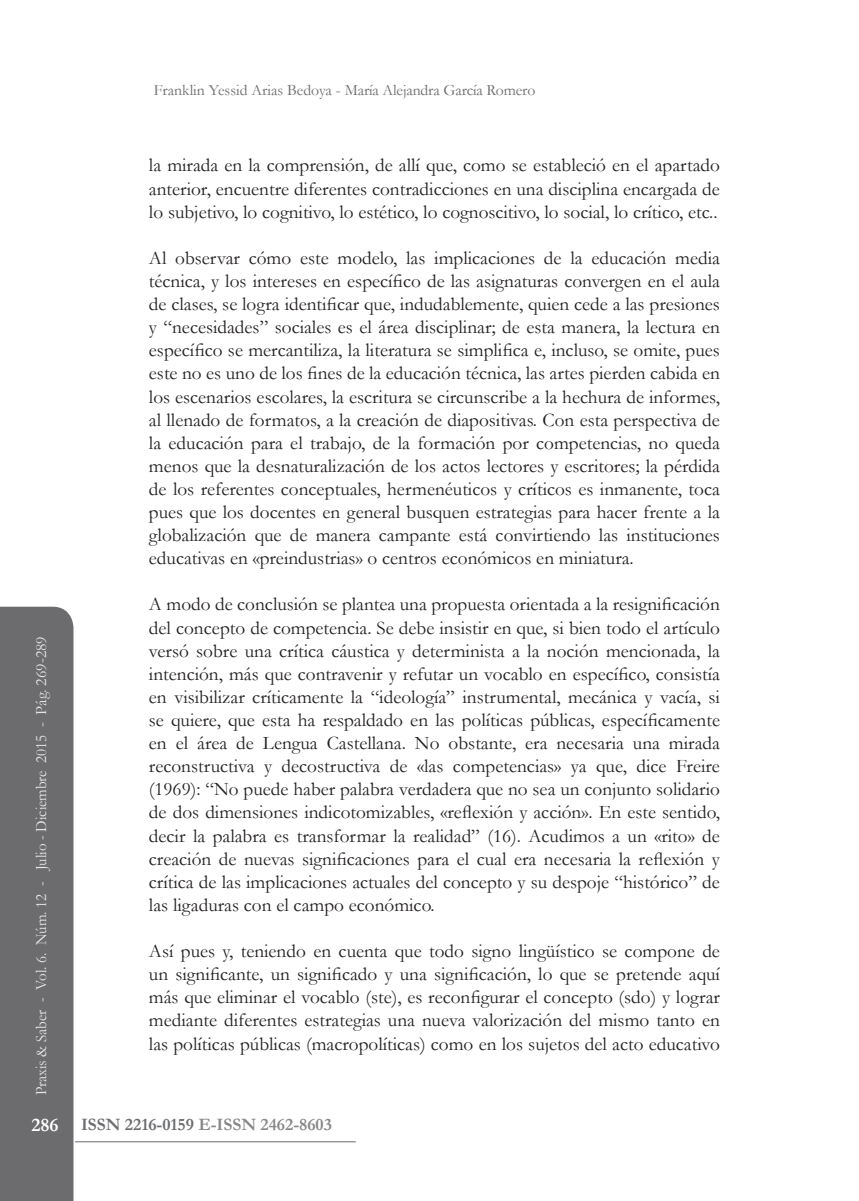
<style>
.page{position:relative;width:859px;height:1201px;background:#fff}
.page>*{position:absolute;margin:0;border:0;box-sizing:border-box;transform-origin:0 0}
.t1{font:19.25px/23.1px "Garamond";color:#231f20;text-align:justify}
.t2{font:700 17.5px "Garamond";color:#888}
.t3{font:15.75px "Garamond";color:#e6e7e9;scale:.95 1}
.t4{font:15.75px "Garamond";letter-spacing:-.01em;color:#6c6c6e}
.s1{font-size:19.25px;color:#fff}
.s2{color:#6c6d70}
</style>
<div class="page">
<div style="left:0;top:606px;width:73px;height:594px;background:#6c6c6e"></div>
<hr style="left:75px;top:1141px;width:280px;height:1px;background:#6c6c6e">
<p class="t3" style="left:30px;top:1095px;width:485px;rotate:-90deg">Praxis &amp; Saber - Vol. 6. Núm. 12 - Julio - Diciembre 2015 - Pág. 269-289</p>
<p class="t4" style="left:154px;top:80px;width:383px">Franklin Yessid Arias Bedoya - María Alejandra García Romero</p>
<p class="t1" style="left:149px;top:153px;width:572px">la mirada en la comprensión, de allí que, como se estableció en el apartado anterior, encuentre diferentes contradicciones en una disciplina encargada de lo subjetivo, lo cognitivo, lo estético, lo cognoscitivo, lo social, lo crítico, etc..</p>
<p class="t1" style="left:149px;top:246px;width:572px">Al observar cómo este modelo, las implicaciones de la educación media técnica, y los intereses en específico de las asignaturas convergen en el aula de clases, se logra identificar que, indudablemente, quien cede a las presiones y “necesidades” sociales es el área disciplinar; de esta manera, la lectura en específico se mercantiliza, la literatura se simplifica e, incluso, se omite, pues este no es uno de los fines de la educación técnica, las artes pierden cabida en los escenarios escolares, la escritura se circunscribe a la hechura de informes, al llenado de formatos, a la creación de diapositivas. Con esta perspectiva de la educación para el trabajo, de la formación por competencias, no queda menos que la desnaturalización de los actos lectores y escritores; la pérdida de los referentes conceptuales, hermenéuticos y críticos es inmanente, toca pues que los docentes en general busquen estrategias para hacer frente a la globalización que de manera campante está convirtiendo las instituciones educativas en «preindustrias» o centros económicos en miniatura.</p>
<p class="t1" style="left:149px;top:592px;width:572px">A modo de conclusión se plantea una propuesta orientada a la resignificación del concepto de competencia. Se debe insistir en que, si bien todo el artículo versó sobre una crítica cáustica y determinista a la noción mencionada, la intención, más que contravenir y refutar un vocablo en específico, consistía en visibilizar críticamente la “ideología” instrumental, mecánica y vacía, si se quiere, que esta ha respaldado en las políticas públicas, específicamente en el área de Lengua Castellana. No obstante, era necesaria una mirada reconstructiva y decostructiva de «las competencias» ya que, dice Freire (1969): “No puede haber palabra verdadera que no sea un conjunto solidario de dos dimensiones indicotomizables, «reflexión y acción». En este sentido, decir la palabra es transformar la realidad” (16). Acudimos a un «rito» de creación de nuevas significaciones para el cual era necesaria la reflexión y crítica de las implicaciones actuales del concepto y su despoje “histórico” de las ligaduras con el campo económico.</p>
<p class="t1" style="left:149px;top:939px;width:572px">Así pues y, teniendo en cuenta que todo signo lingüístico se compone de un significante, un significado y una significación, lo que se pretende aquí más que eliminar el vocablo (ste), es reconfigurar el concepto (sdo) y lograr mediante diferentes estrategias una nueva valorización del mismo tanto en las políticas públicas (macropolíticas) como en los sujetos del acto educativo</p>
<p class="t2" style="left:31px;top:1112px;width:302px"><span class="s1">286</span> <span class="s2">ISSN 2216-0159</span> E-ISSN 2462-8603</p>
</div>
